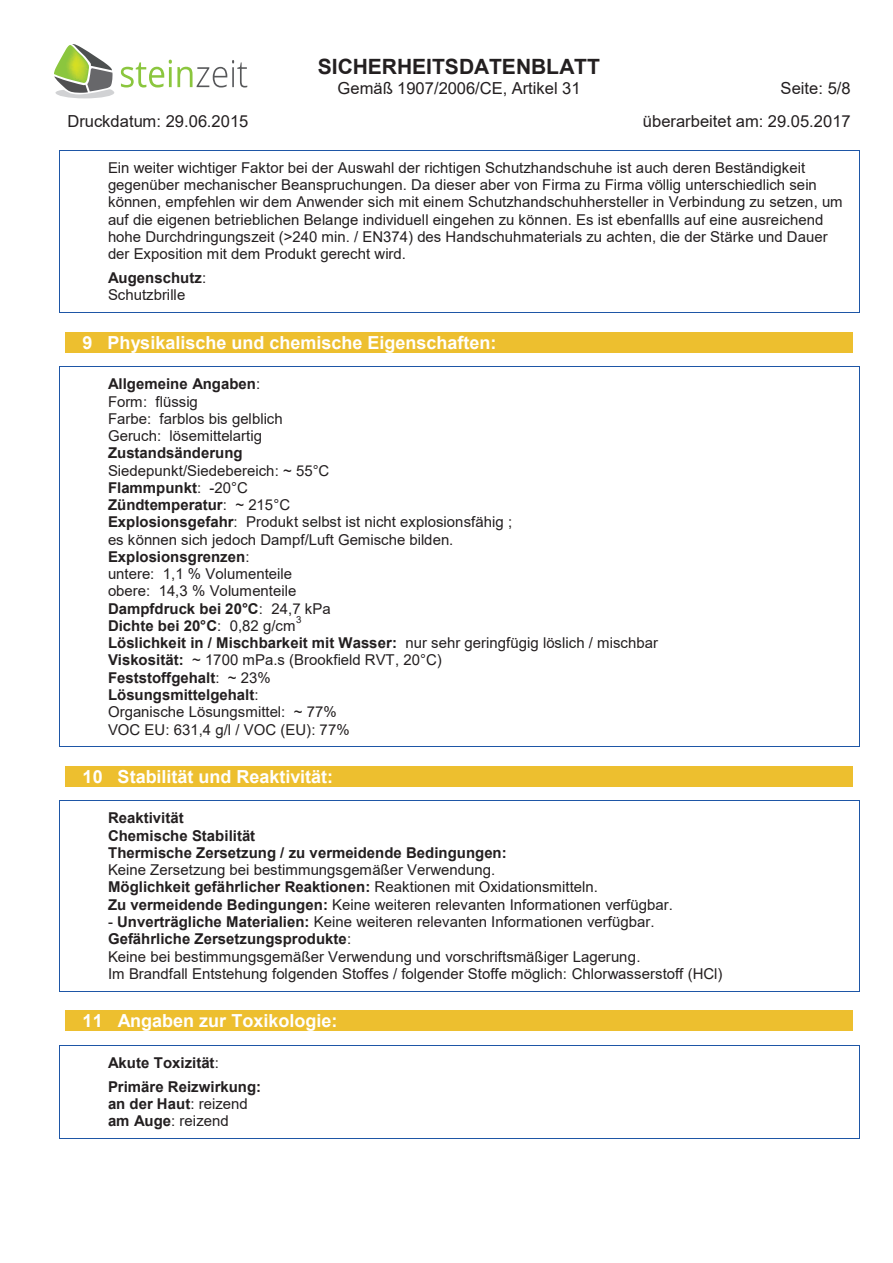
<style>
.page{position:relative;width:893px;height:1263px;background:#fff}
.page>*{position:absolute;margin:0;border:0;box-sizing:border-box;transform-origin:0 0}
.t1{font:700 21px "Arial";color:#231f20}
.t2{font:700 18px "Arial";color:#fff}
.t3{font:16.5px/32.7px "Arial";color:#231f20;text-align:right}
.t4{font:15px/17.2px "Arial";color:#231f20}
.t5{font:700 15px/17.2px "Arial";color:#231f20}
.t6{font:9.75px "Arial";color:#231f20}
.s1{font-weight:700}
.s2{font-weight:400}
</style>
<div class="page">
<hr style="left:59px;top:150px;width:800px;height:1px;background:#1e56a6">
<hr style="left:59px;top:312px;width:800px;height:1px;background:#1e56a6">
<svg style="left:59px;top:151px;width:1px;height:161px"></svg>
<svg style="left:859px;top:150px;width:1px;height:163px"></svg>
<div style="left:65px;top:332px;width:788px;height:21px;background:#edbf2f"></div>
<div style="left:65px;top:766px;width:788px;height:21px;background:#edbf2f"></div>
<div style="left:65px;top:1010px;width:788px;height:21px;background:#edbf2f"></div>
<hr style="left:59px;top:367px;width:800px;height:1px;background:#1e56a6">
<hr style="left:59px;top:746px;width:800px;height:1px;background:#1e56a6">
<svg style="left:59px;top:368px;width:1px;height:378px"></svg>
<svg style="left:859px;top:367px;width:1px;height:380px"></svg>
<hr style="left:59px;top:800px;width:800px;height:1px;background:#1e56a6">
<hr style="left:59px;top:991px;width:800px;height:1px;background:#1e56a6">
<svg style="left:59px;top:801px;width:1px;height:190px"></svg>
<svg style="left:859px;top:800px;width:1px;height:192px"></svg>
<hr style="left:59px;top:1045px;width:800px;height:1px;background:#1e56a6">
<hr style="left:59px;top:1138px;width:800px;height:1px;background:#1e56a6">
<svg style="left:59px;top:1046px;width:1px;height:92px"></svg>
<svg style="left:859px;top:1045px;width:1px;height:94px"></svg>
<svg style="left:121px;top:60px;width:126px;height:27px"></svg>
<svg style="left:54px;top:44px;width:60px;height:54px"></svg>
<h1 class="t1" style="left:318px;top:52px;width:284px">SICHERHEITSDATENBLATT</h1>
<p class="t3" style="left:338px;top:72px;width:245px">Gemäß 1907/2006/CE, Artikel 31</p>
<p class="t3" style="left:643px;top:72px;width:209px">Seite: 5/8<br>überarbeitet am: 29.05.2017</p>
<p class="t4" style="left:108px;top:159px;width:736px">Ein weiter wichtiger Faktor bei der Auswahl der richtigen Schutzhandschuhe ist auch deren Beständigkeit gegenüber mechanischer Beanspruchungen. Da dieser aber von Firma zu Firma völlig unterschiedlich sein können, empfehlen wir dem Anwender sich mit einem Schutzhandschuhhersteller in Verbindung zu setzen, um auf die eigenen betrieblichen Belange individuell eingehen zu können. Es ist ebenfallls auf eine ausreichend hohe Durchdringungszeit (&gt;240 min. / EN374) des Handschuhmaterials zu achten, die der Stärke und Dauer der Exposition mit dem Produkt gerecht wird.</p>
<p class="t4" style="left:108px;top:269px;width:100px"><span class="s1">Augenschutz</span>:<br>Schutzbrille</p>
<p class="t2" style="left:83px;top:329px;width:415px">9 Physikalische und chemische Eigenschaften:</p>
<p class="t4" style="left:108px;top:375px;width:176px"><span class="s1">Allgemeine Angaben</span>:<br>Form: flüssig<br>Farbe: farblos bis gelblich<br>Geruch: lösemittelartig</p>
<p class="t5" style="left:108px;top:445px;width:136px">Zustandsänderung</p>
<p class="t4" style="left:108px;top:462px;width:406px">Siedepunkt/Siedebereich: ~ 55°C<br><span class="s1">Flammpunkt</span>: -20°C<br><span class="s1">Zündtemperatur</span>: ~ 215°C<br><span class="s1">Explosionsgefahr</span>: Produkt selbst ist nicht explosionsfähig ; es können sich jedoch Dampf/Luft Gemische bilden.<br><span class="s1">Explosionsgrenzen</span>:<br>untere: 1,1 % Volumenteile<br>obere: 14,3 % Volumenteile<br><span class="s1">Dampfdruck bei 20°C</span>: 24,7 kPa<br><span class="s1">Dichte bei 20°C</span>: 0,82 g/cm</p>
<p class="t3" style="left:67px;top:105px;width:182px">Druckdatum: 29.06.2015</p>
<p class="t6" style="left:296px;top:613px;width:7px">3</p>
<p class="t4" style="left:108px;top:634px;width:552px"><span class="s1">Löslichkeit in / Mischbarkeit mit Wasser:</span> nur sehr geringfügig löslich / mischbar <span class="s1">Viskosität:</span> ~ 1700 mPa.s (Brookfield RVT, 20°C)<br><span class="s1">Feststoffgehalt</span>: ~ 23%<br><span class="s1">Lösungsmittelgehalt</span>:<br>Organische Lösungsmittel: ~ 77%<br>VOC EU: 631,4 g/l / VOC (EU): 77%</p>
<p class="t2" style="left:83px;top:763px;width:252px">10 Stabilität und Reaktivität:</p>
<p class="t5" style="left:108px;top:810px;width:400px">Reaktivität<br>Chemische Stabilität<br>Thermische Zersetzung / zu vermeidende Bedingungen:</p>
<p class="t4" style="left:108px;top:861px;width:566px">Keine Zersetzung bei bestimmungsgemäßer Verwendung.<br><span class="s1">Möglichkeit gefährlicher Reaktionen:</span> Reaktionen mit Oxidationsmitteln.<br><span class="s1">Zu vermeidende Bedingungen:</span> Keine weiteren relevanten Informationen verfügbar.</p>
<p class="t4" style="left:108px;top:913px;width:616px">- <span class="s1">Unverträgliche Materialien:</span> Keine weiteren relevanten Informationen verfügbar.<br><span class="s1">Gefährliche Zersetzungsprodukte</span>:<br>Keine bei bestimmungsgemäßer Verwendung und vorschriftsmäßiger Lagerung.<br>Im Brandfall Entstehung folgenden Stoffes / folgender Stoffe möglich: Chlorwasserstoff (HCl)</p>
<p class="t2" style="left:83px;top:1008px;width:256px">11 Angaben zur Toxikologie:</p>
<p class="t5" style="left:108px;top:1050px;width:155px;line-height:24.2px">Akute Toxizität<span class="s2">:<br></span>Primäre Reizwirkung:</p>
<p class="t4" style="left:108px;top:1095px;width:141px"><span class="s1">an der Haut</span>: reizend <span class="s1">am Auge</span>: reizend</p>
</div>
